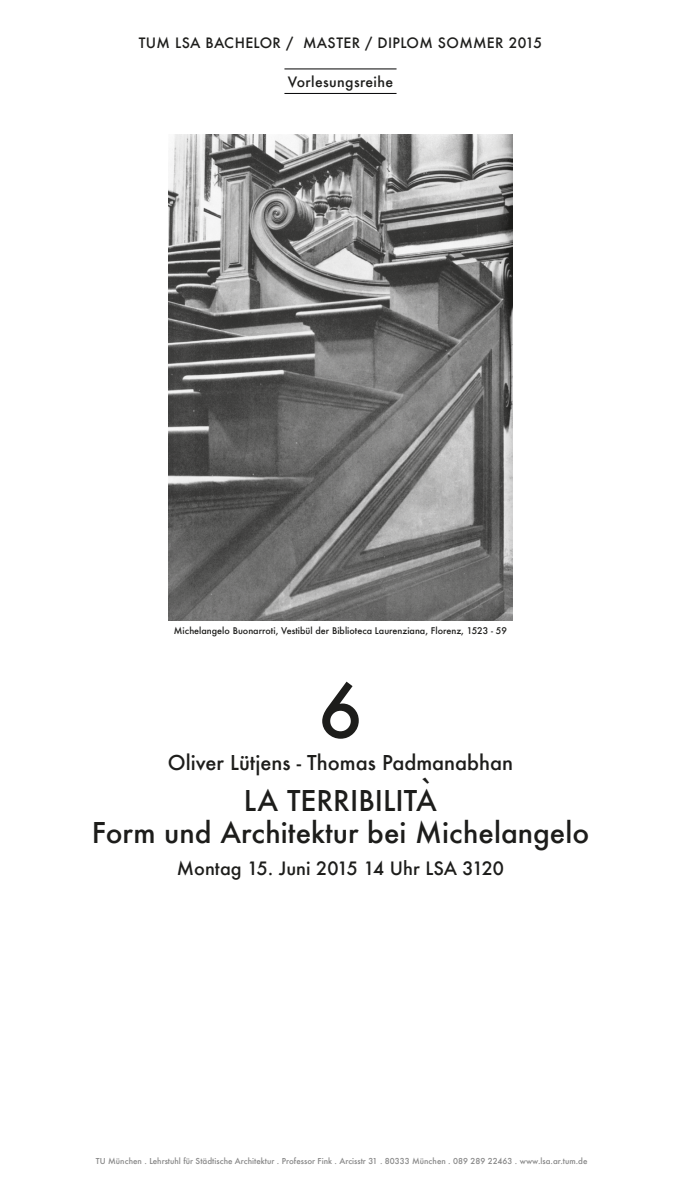
<style>
.page{position:relative;width:681px;height:1191px;background:#fff}
.page>*{position:absolute;margin:0;border:0;box-sizing:border-box;transform-origin:0 0}
.t1{font:500 72px "Futura";color:#1d1d1b}
.t2{font:500 28px "Futura";color:#1d1d1b}
.t3{font:500 20px "Futura";color:#1d1d1b}
.t4{font:500 18px "Futura";color:#1d1d1b}
.t5{font:500 14px "Futura";letter-spacing:.025em;color:#1d1d1b}
.t6{font:500 9px "Futura";color:#1d1d1b}
.t7{font:500 8px "Futura";color:#878787}
</style>
<div class="page">
<hr style="left:284px;top:69px;width:112px;height:1px;background:#020203">
<hr style="left:284px;top:93px;width:112px;height:1px;background:#020203">
<img style="left:169px;top:134px;width:343px;height:486px">
<p class="t5" style="left:139px;top:33px;width:404px">TUM LSA BACHELOR / MASTER / DIPLOM SOMMER 2015</p>
<p class="t5" style="left:287px;top:72px;width:107px">Vorlesungsreihe</p>
<p class="t6" style="left:174px;top:624px;width:334px">Michelangelo Buonarroti, Vestibül der Biblioteca Laurenziana, Florenz, 1523 - 59</p>
<p class="t1" style="left:318px;top:661px;width:46px">6</p>
<p class="t3" style="left:168px;top:749px;width:347px">Oliver Lütjens - Thomas Padmanabhan</p>
<p class="t2" style="left:244px;top:781px;width:194px">LA TERRIBILITA</p>
<p class="t2" style="left:92px;top:813px;width:499px">Form und Architektur bei Michelangelo</p>
<p class="t4" style="left:177px;top:856px;width:328px">Montag 15. Juni 2015 14 Uhr LSA 3120</p>
<p class="t2" style="left:419px;top:769px;width:17px">`</p>
<p class="t7" style="left:96px;top:1156px;width:493px">TU München . Lehrstuhl für Städtische Architektur . Professor Fink . Arcisstr 31 . 80333 München . 089 289 22463 . www.lsa.ar.tum.de</p>
</div>
